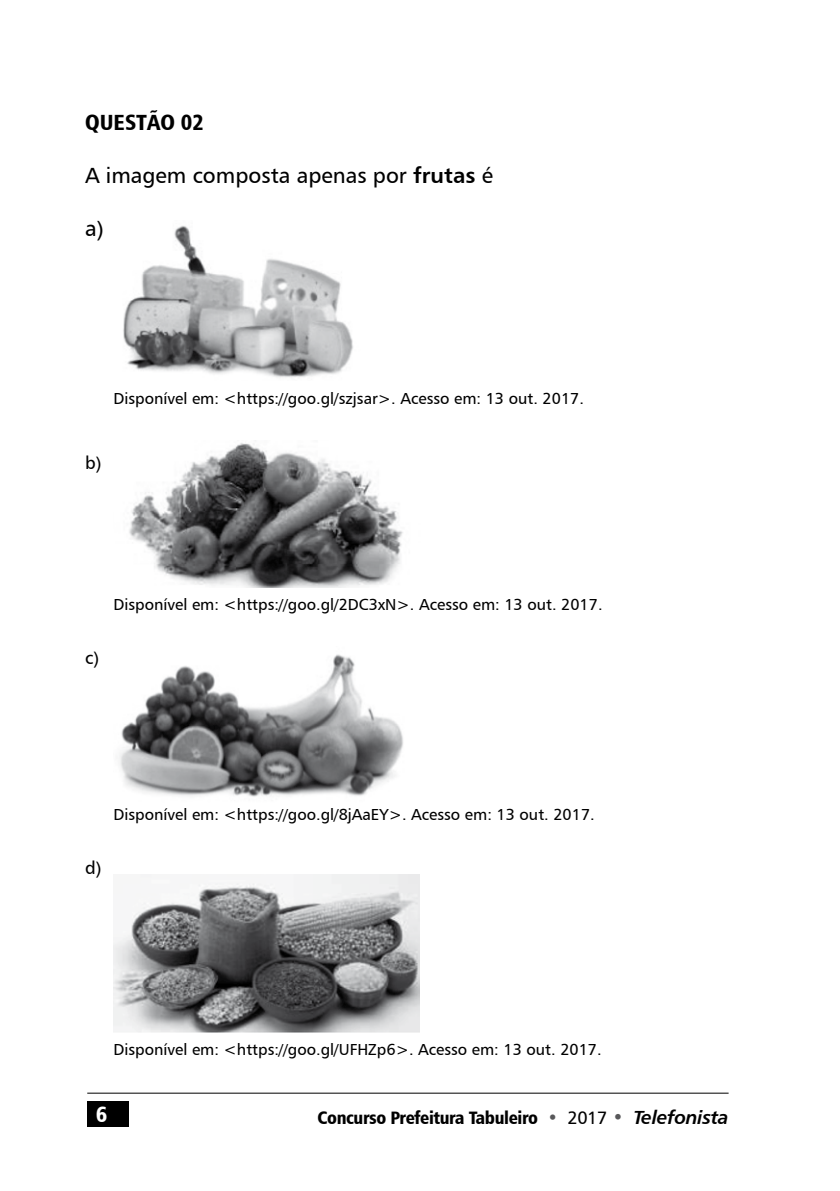
<style>
.page{position:relative;width:840px;height:1191px;background:#fff}
.page>*{position:absolute;margin:0;border:0;box-sizing:border-box;transform-origin:0 0}
.t1{font:22px "Humanist 777 BT Roman B";color:#000}
.t2{font:22px "Humanist 777 BT Black Condensed B";color:#000}
.t3{font:22px "Humanist 777 BT Black Condensed B";color:#fff}
.t4{font:18px "Humanist 777 BT Black Condensed B";letter-spacing:-.02em;color:#000}
.t5{font:18px "Humanist 777 BT Roman B";color:#000}
.t6{font:16px "Humanist 777 BT Roman B";color:#000}
.s1{font-family:"Humanist 777 BT Bold B"}
.s2{font-family:"Humanist 777 BT Roman B";color:#58585a}
.s3{font-family:"Humanist 777 BT Roman B"}
.s4{font-family:"Humanist 777 BT Roman B";font-size:19px;color:#58585a}
.s5{font-family:"Humanist 777 BT Bold Italic B";font-size:19px}
</style>
<div class="page">
<hr style="left:87px;top:1092px;width:641px;height:1px;background:#000">
<div style="left:87px;top:1101px;width:41px;height:25px;background:#000"></div>
<img style="left:123px;top:225px;width:230px;height:153px">
<img style="left:129px;top:440px;width:274px;height:147px">
<img style="left:119px;top:654px;width:284px;height:143px">
<img style="left:113px;top:874px;width:307px;height:159px">
<h1 class="t2" style="left:85px;top:108px;width:120px">QUESTÃO 02</h1>
<h1 class="t1" style="left:85px;top:162px;width:409px">A imagem composta apenas por <span class="s1">frutas</span> é</h1>
<h1 class="t1" style="left:85px;top:215px;width:20px">a)</h1>
<p class="t6" style="left:113px;top:389px;width:471px">Disponível em: &lt;https://goo.gl/szjsar&gt;. Acesso em: 13 out. 2017.</p>
<p class="t5" style="left:85px;top:451px;width:18px">b)</p>
<p class="t5" style="left:85px;top:646px;width:16px">c)</p>
<p class="t6" style="left:113px;top:594px;width:490px">Disponível em: &lt;https://goo.gl/2DC3xN&gt;. Acesso em: 13 out. 2017.</p>
<p class="t6" style="left:113px;top:804px;width:482px">Disponível em: &lt;https://goo.gl/8jAaEY&gt;. Acesso em: 13 out. 2017.</p>
<p class="t5" style="left:85px;top:856px;width:18px">d)</p>
<p class="t6" style="left:113px;top:1039px;width:489px">Disponível em: &lt;https://goo.gl/UFHZp6&gt;. Acesso em: 13 out. 2017.</p>
<h1 class="t3" style="left:96px;top:1100px;width:13px">6</h1>
<p class="t4" style="left:317px;top:1106px;width:412px">Concurso Prefeitura Tabuleiro <span class="s2">•</span> <span class="s3">2017</span> <span class="s4">•</span> <span class="s5">Telefonista</span></p>
</div>
